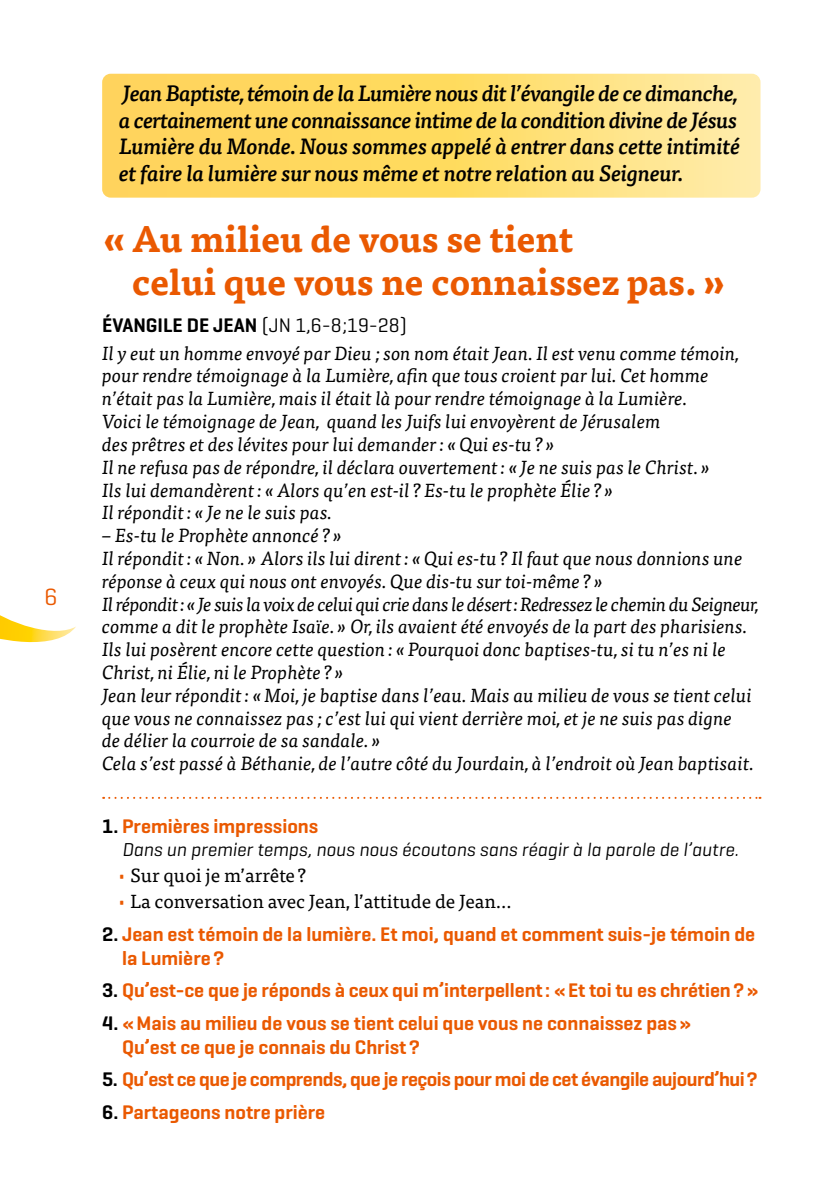
<style>
.page{position:relative;width:840px;height:1191px;background:#fff}
.page>*{position:absolute;margin:0;border:0;box-sizing:border-box;transform-origin:0 0}
.t1{font:700 36px/43.2px "Tisa OT";color:#ea5901}
.t2{font:24px "Geogrotesque";color:#ea5901}
.t3{font:italic 500 22px/26.4px "Tisa OT";letter-spacing:-.025em;color:#000}
.t4{font:600 20px/24px "Geogrotesque";color:#ea5901}
.t5{font:600 20px "Geogrotesque";letter-spacing:-.025em;color:#ea5901}
.t6{font:20px "Geogrotesque";color:#000}
.t7{font:italic 19px/22.8px "Tisa OT";color:#000}
.t8{font:italic 19px "Geogrotesque";color:#000}
.t9{font:19px "Tisa OT";color:#000}
.s1{font-weight:600}
.s2{color:#000}
.s3{font-family:"Geogrotesque";font-weight:700;color:#ea5901}
</style>
<div class="page">
<svg style="left:0;top:615px;width:76px;height:28px"></svg>
<svg style="left:102px;top:74px;width:658px;height:124px;background:#ffdd71"></svg>
<svg style="left:103px;top:797px;width:657px;height:2px"></svg>
<p class="t2" style="left:45px;top:581px;width:15px">6</p>
<p class="t3" style="left:119px;top:81px;width:622px">Jean Baptiste, témoin de la Lumière nous dit l’évangile de ce dimanche, a certainement une connaissance intime de la condition divine de Jésus Lumière du Monde. Nous sommes appelé à entrer dans cette intimité et faire la lumière sur nous même et notre relation au Seigneur.</p>
<h1 class="t1" style="left:132px;top:219px;width:595px;text-indent:-30px">«Au milieu de vous se tient<br>celui que vous ne connaissez pas.»</h1>
<p class="t6" style="left:102px;top:313px;width:306px"><span class="s1">ÉVANGILE DE JEAN</span> (JN 1,6-8;19-28)</p>
<p class="t7" style="left:102px;top:342px;width:638px">Il y eut un homme envoyé par Dieu ; son nom était Jean. Il est venu comme témoin, pour rendre témoignage à la Lumière, afin que tous croient par lui. Cet homme n’était pas la Lumière, mais il était là pour rendre témoignage à la Lumière.<br>Voici le témoignage de Jean, quand les Juifs lui envoyèrent de Jérusalem<br>des prêtres et des lévites pour lui demander: «Qui es-tu?»<br>Il ne refusa pas de répondre, il déclara ouvertement: «Je ne suis pas le Christ.»<br>Ils lui demandèrent: «Alors qu’en est-il ? Es-tu le prophète Élie ?»<br>Il répondit: «Je ne le suis pas.</p>
<p class="t7" style="left:102px;top:524px;width:657px">– Es-tu le Prophète annoncé ?»<br>Il répondit: «Non.» Alors ils lui dirent: «Qui es-tu? Il faut que nous donnions une réponse à ceux qui nous ont envoyés. Que dis-tu sur toi-même ?»<br>Il répondit: «Je suis la voix de celui qui crie dans le désert: Redressez le chemin du Seigneur, comme a dit le prophète Isaïe.» Or, ils avaient été envoyés de la part des pharisiens.<br>Ils lui posèrent encore cette question: «Pourquoi donc baptises-tu, si tu n’es ni le Christ, ni Élie, ni le Prophète ?»<br>Jean leur répondit: «Moi, je baptise dans l’eau. Mais au milieu de vous se tient celui que vous ne connaissez pas ; c’est lui qui vient derrière moi, et je ne suis pas digne<br>de délier la courroie de sa sandale.»<br>Cela s’est passé à Béthanie, de l’autre côté du Jourdain, à l’endroit où Jean baptisait.</p>
<p class="t4" style="left:102px;top:814px;width:217px"><span class="s2">1.</span> Premières impressions</p>
<p class="t8" style="left:122px;top:837px;width:617px">Dans un premier temps, nous nous écoutons sans réagir à la parole de l’autre.</p>
<p class="t9" style="left:119px;top:864px;width:188px"><span class="s3">•</span> Sur quoi je m’arrête ?</p>
<p class="t9" style="left:119px;top:890px;width:394px"><span class="s3">•</span> La conversation avec Jean, l’attitude de Jean…</p>
<p class="t4" style="left:122px;top:921px;width:634px;text-indent:-20px"><span class="s2">2.</span> Jean est témoin de la lumière. Et moi, quand et comment suis-je témoin de la Lumière?</p>
<p class="t4" style="left:102px;top:978px;width:657px"><span class="s2">3.</span> Qu’est-ce que je réponds à ceux qui m’interpellent: «Et toi tu es chrétien?»</p>
<p class="t4" style="left:122px;top:1010px;width:570px;text-indent:-20px"><span class="s2">4.</span> «Mais au milieu de vous se tient celui que vous ne connaissez pas»<br>Qu’est ce que je connais du Christ?</p>
<p class="t5" style="left:102px;top:1066px;width:656px"><span class="s2">5.</span> Qu’est ce que je comprends, que je reçois pour moi de cet évangile aujourd’hui?</p>
<p class="t4" style="left:102px;top:1099px;width:224px"><span class="s2">6.</span> Partageons notre prière</p>
</div>
